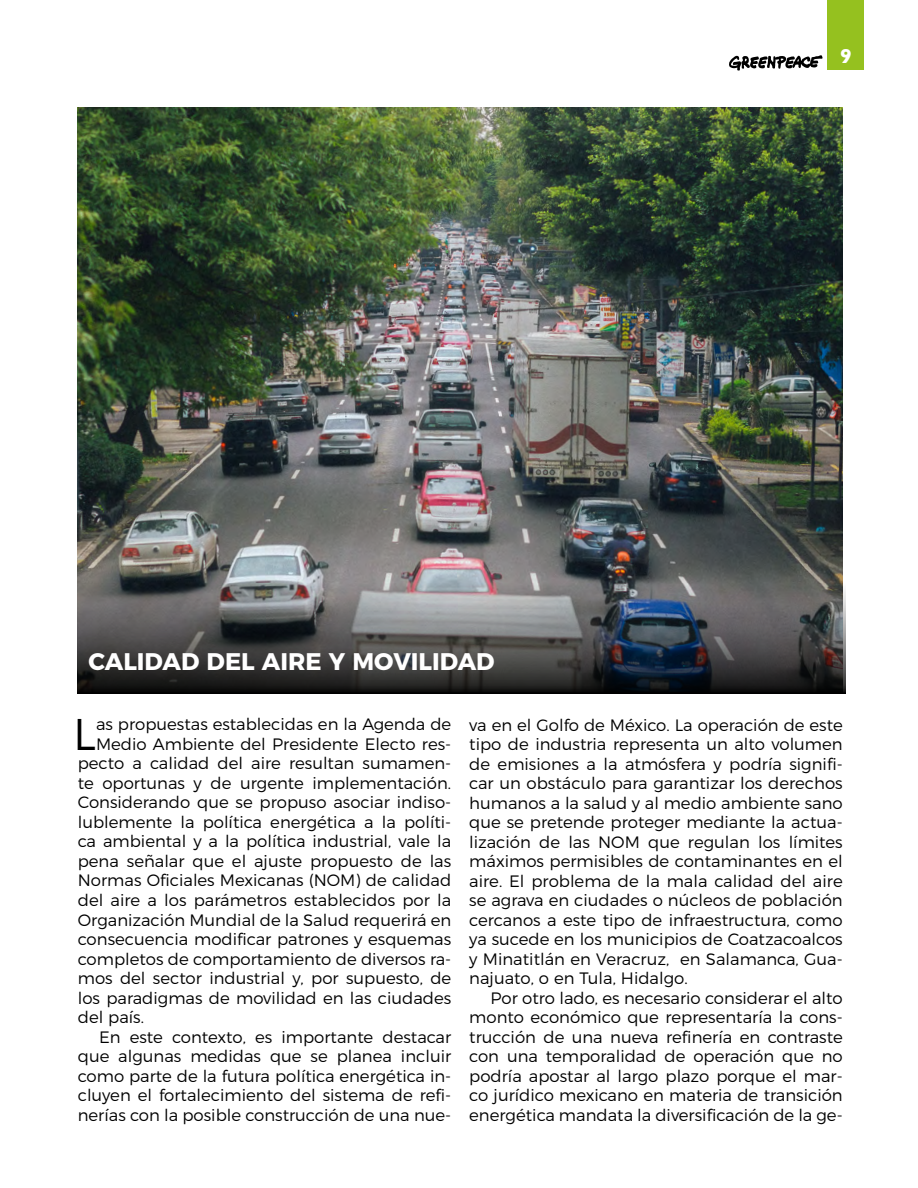
<style>
.page{position:relative;width:918px;height:1188px;background:#fff}
.page>*{position:absolute;margin:0;border:0;box-sizing:border-box;transform-origin:0 0}
.t1{font:300 44.4px "Montserrat";color:#000}
.t2{font:700 24px "Montserrat";color:#fff}
.t3{font:19.5px "Cubano";color:#fff}
.t4{font:300 16.5px/19.5px "Montserrat";color:#000;text-align:justify}
</style>
<div class="page">
<svg style="left:729px;top:55px;width:94px;height:16px"></svg>
<div style="left:828px;top:0;width:36px;height:69px;background:#95c11f"></div>
<img style="left:78px;top:107px;width:765px;height:476px">
<svg style="left:78px;top:583px;width:767px;height:110px;background:#4f5052"></svg>
<h2 class="t2" style="left:88px;top:641px;width:408px">CALIDAD DEL AIRE Y MOVILIDAD</h2>
<p class="t3" style="left:840px;top:42px;width:12px">9</p>
<h1 class="t1" style="left:73px;top:699px;width:24px">L</h1>
<p class="t4" style="left:96px;top:713px;width:357px">as propuestas establecidas en la Agenda de</p>
<p class="t4" style="left:96px;top:733px;width:357px">Medio Ambiente del Presidente Electo res-</p>
<p class="t4" style="left:78px;top:752px;width:375px">pecto a calidad del aire resultan sumamen-</p>
<p class="t4" style="left:78px;top:772px;width:375px">te oportunas y de urgente implementación.</p>
<p class="t4" style="left:78px;top:791px;width:375px">Considerando que se propuso asociar indiso-</p>
<p class="t4" style="left:78px;top:811px;width:375px">lublemente la política energética a la políti-</p>
<p class="t4" style="left:78px;top:830px;width:375px">ca ambiental y a la política industrial, vale la</p>
<p class="t4" style="left:78px;top:850px;width:375px">pena señalar que el ajuste propuesto de las</p>
<p class="t4" style="left:78px;top:869px;width:375px">Normas Oficiales Mexicanas (NOM) de calidad</p>
<p class="t4" style="left:78px;top:889px;width:375px">del aire a los parámetros establecidos por la</p>
<p class="t4" style="left:78px;top:908px;width:375px">Organización Mundial de la Salud requerirá en</p>
<p class="t4" style="left:78px;top:928px;width:375px">consecuencia modificar patrones y esquemas</p>
<p class="t4" style="left:78px;top:947px;width:375px">completos de comportamiento de diversos ra-</p>
<p class="t4" style="left:78px;top:967px;width:375px">mos del sector industrial y, por supuesto, de</p>
<p class="t4" style="left:78px;top:986px;width:375px">los paradigmas de movilidad en las ciudades</p>
<p class="t4" style="left:78px;top:1006px;width:68px">del país.</p>
<p class="t4" style="left:99px;top:1026px;width:354px">En este contexto, es importante destacar</p>
<p class="t4" style="left:78px;top:1045px;width:375px">que algunas medidas que se planea incluir</p>
<p class="t4" style="left:78px;top:1065px;width:375px">como parte de la futura política energética in-</p>
<p class="t4" style="left:78px;top:1084px;width:375px">cluyen el fortalecimiento del sistema de refi-</p>
<p class="t4" style="left:78px;top:1104px;width:375px">nerías con la posible construcción de una nue-</p>
<p class="t4" style="left:469px;top:714px;width:375px">va en el Golfo de México. La operación de este tipo de industria representa un alto volumen de emisiones a la atmósfera y podría signifi&shy;car un obstáculo para garantizar los derechos humanos a la salud y al medio ambiente sano que se pretende proteger mediante la actua&shy;lización de las NOM que regulan los límites máximos permisibles de contaminantes en el aire. El problema de la mala calidad del aire se agrava en ciudades o núcleos de población cercanos a este tipo de infraestructura, como ya sucede en los municipios de Coatzacoalcos y Minatitlán en Veracruz, en Salamanca, Gua&shy;najuato, o en Tula, Hidalgo.</p>
<p class="t4" style="left:469px;top:987px;width:375px;text-indent:21px">Por otro lado, es necesario considerar el alto monto económico que representaría la cons&shy;trucción de una nueva refinería en contraste con una temporalidad de operación que no podría apostar al largo plazo porque el mar&shy;co jurídico mexicano en materia de transición energética mandata la diversificación de la ge-</p>
</div>
